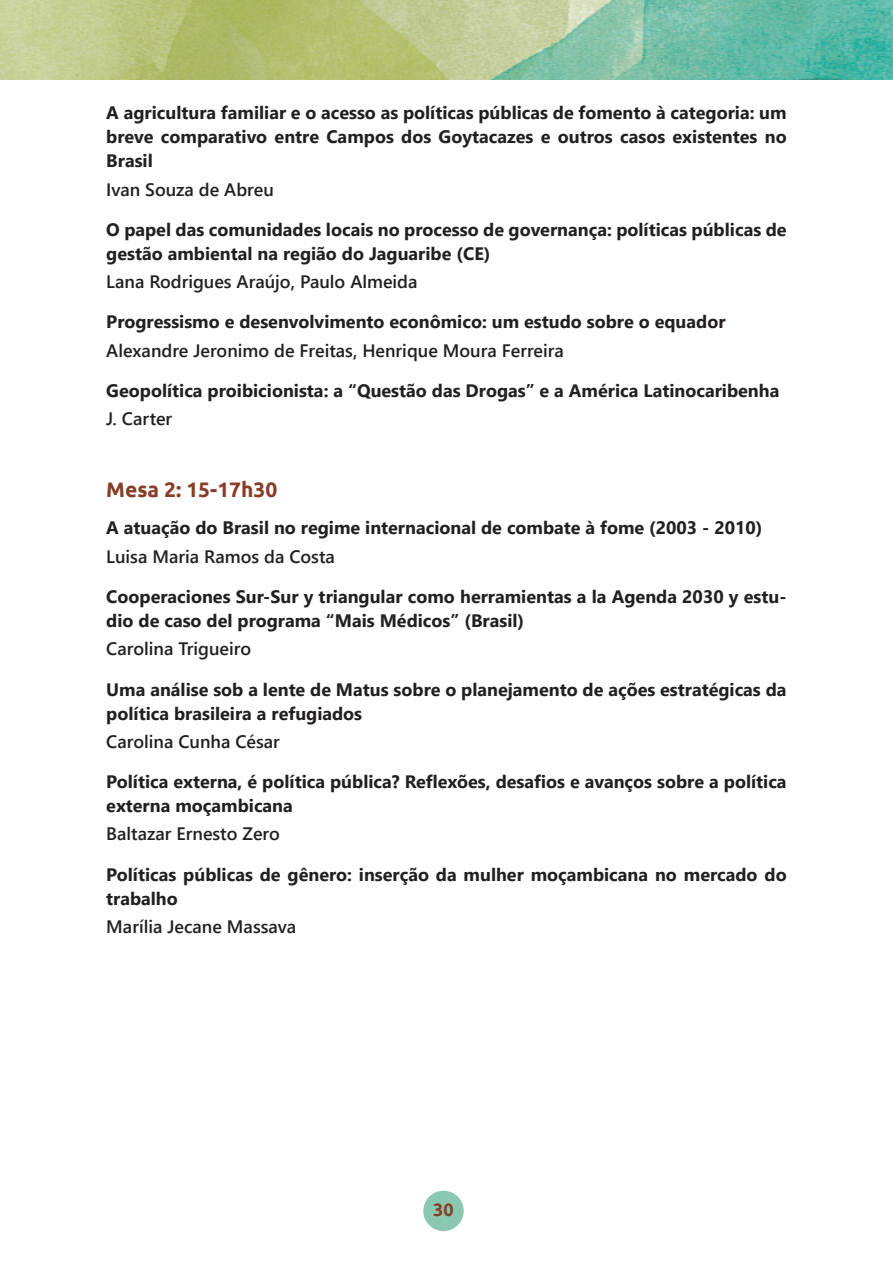
<style>
.page{position:relative;width:893px;height:1263px;background:#fff}
.page>*{position:absolute;margin:0;border:0;box-sizing:border-box;transform-origin:0 0}
.t1{font:700 21px "Ubuntu";color:#883d28}
.t2{font:700 18px/24px "Segoe UI";color:#231f20}
.t3{font:600 18px "Segoe UI";color:#231f20}
.t4{font:700 18px "Ubuntu";color:#883d28}
</style>
<div class="page">
<div style="left:423px;top:1191px;width:41px;height:40px;background:#8bc8b2;border-radius:50%"></div>
<img style="left:0;top:0;width:893px;height:79px">
<p class="t2" style="left:106px;top:100px;width:682px;text-align:justify">A agricultura familiar e o acesso as políticas públicas de fomento à categoria: um breve comparativo entre Campos dos Goytacazes e outros casos existentes no Brasil</p>
<p class="t3" style="left:106px;top:172px;width:169px">Ivan Souza de Abreu</p>
<p class="t2" style="left:106px;top:216px;width:682px">O papel das comunidades locais no processo de governança: políticas públicas de gestão ambiental na região do Jaguaribe (CE)</p>
<p class="t3" style="left:106px;top:265px;width:313px">Lana Rodrigues Araújo, Paulo Almeida</p>
<p class="t2" style="left:106px;top:309px;width:621px">Progressismo e desenvolvimento econômico: um estudo sobre o equador</p>
<p class="t3" style="left:106px;top:333px;width:459px">Alexandre Jeronimo de Freitas, Henrique Moura Ferreira</p>
<p class="t2" style="left:106px;top:377px;width:675px">Geopolítica proibicionista: a “Questão das Drogas” e a América Latinocaribenha</p>
<p class="t3" style="left:106px;top:402px;width:67px">J. Carter</p>
<p class="t1" style="left:106px;top:477px;width:173px">Mesa 2: 15-17h30</p>
<p class="t2" style="left:106px;top:515px;width:658px">A atuação do Brasil no regime internacional de combate à fome (2003 - 2010)</p>
<p class="t3" style="left:106px;top:539px;width:230px">Luisa Maria Ramos da Costa</p>
<p class="t2" style="left:106px;top:583px;width:682px">Cooperaciones Sur-Sur y triangular como herramientas a la Agenda 2030 y estu&shy;dio de caso del programa “Mais Médicos” (Brasil)</p>
<p class="t3" style="left:106px;top:632px;width:146px">Carolina Trigueiro</p>
<p class="t2" style="left:106px;top:676px;width:682px">Uma análise sob a lente de Matus sobre o planejamento de ações estratégicas da política brasileira a refugiados</p>
<p class="t3" style="left:106px;top:724px;width:175px">Carolina Cunha César</p>
<p class="t2" style="left:106px;top:768px;width:682px">Política externa, é política pública? Reflexões, desafios e avanços sobre a política externa moçambicana</p>
<p class="t3" style="left:106px;top:817px;width:175px">Baltazar Ernesto Zero</p>
<p class="t2" style="left:106px;top:861px;width:682px">Políticas públicas de gênero: inserção da mulher moçambicana no mercado do trabalho</p>
<p class="t3" style="left:106px;top:909px;width:191px">Marília Jecane Massava</p>
<p class="t4" style="left:433px;top:1199px;width:22px">30</p>
</div>
